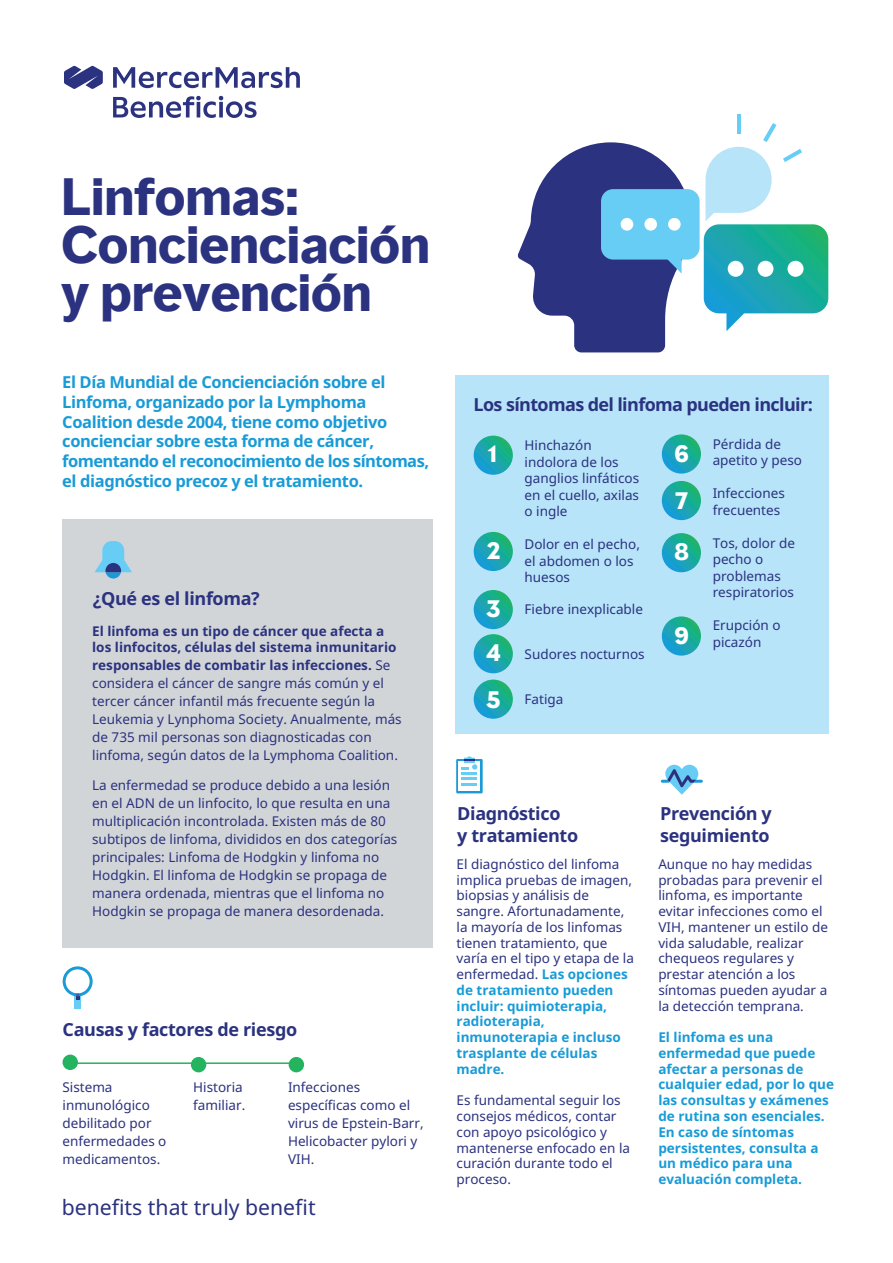
<style>
.page{position:relative;width:893px;height:1263px;background:#fff}
.page>*{position:absolute;margin:0;border:0;box-sizing:border-box;transform-origin:0 0}
.t1{font:700 48px/48px "MMC Display";color:#2b327f}
.t2{font:700 22.2px/43.8px "MMC Display";color:#fff}
.t3{font:21.15px "Noto Sans";color:#2b327f}
.t4{font:700 18px/21.6px "Noto Sans";letter-spacing:-.02em;color:#2b327f}
.t5{font:700 16.5px/19.8px "Noto Sans";letter-spacing:-.025em;color:#189bd7}
.t6{font:13.5px/15.8px "Noto Sans";color:#2b327f}
.t7{font:700 13.5px/15.8px "Noto Sans";color:#189bd7}
.t8{font:700 13.5px/16.5px "Noto Sans";color:#2b327f}
.s1{font-weight:700}
.s2{font-weight:700;color:#189bd7}
</style>
<div class="page">
<div style="left:455px;top:376px;width:374px;height:358px;background:#b7e4f9"></div>
<div style="left:62px;top:519px;width:370px;height:429px;background:#d2d5d8"></div>
<div style="left:63px;top:1054px;width:15px;height:16px;background:#25b35f;border-radius:50%"></div>
<div style="left:191px;top:1057px;width:15px;height:15px;background:#25b35f;border-radius:50%"></div>
<div style="left:289px;top:1057px;width:15px;height:15px;background:#25b35f;border-radius:50%"></div>
<hr style="left:70px;top:1062px;width:229px;height:2px;background:#25b35f">
<svg style="left:474px;top:436px;width:39px;height:39px"></svg>
<svg style="left:662px;top:434px;width:39px;height:40px"></svg>
<svg style="left:662px;top:481px;width:39px;height:39px"></svg>
<svg style="left:662px;top:533px;width:39px;height:39px"></svg>
<svg style="left:662px;top:616px;width:39px;height:40px"></svg>
<svg style="left:474px;top:532px;width:39px;height:39px"></svg>
<svg style="left:474px;top:590px;width:39px;height:39px"></svg>
<svg style="left:474px;top:634px;width:39px;height:39px"></svg>
<svg style="left:474px;top:679px;width:39px;height:40px"></svg>
<svg style="left:95px;top:541px;width:37px;height:38px"></svg>
<div style="left:601px;top:189px;width:99px;height:71px;background:#67cdf5;border-radius:12px"></div>
<svg style="left:517px;top:142px;width:174px;height:210px"></svg>
<div style="left:621px;top:218px;width:12px;height:13px;background:#fff;border-radius:50%"></div>
<div style="left:644px;top:218px;width:13px;height:13px;background:#fff;border-radius:50%"></div>
<div style="left:668px;top:218px;width:13px;height:13px;background:#fff;border-radius:50%"></div>
<hr style="left:737px;top:114px;width:3px;height:20px;background:#67cdf5">
<svg style="left:704px;top:123px;width:124px;height:208px"></svg>
<svg style="left:456px;top:759px;width:27px;height:34px"></svg>
<div style="left:459px;top:762px;width:21px;height:29px;background:#fff"></div>
<hr style="left:461px;top:772px;width:16px;height:3px;background:#67cdf5">
<hr style="left:461px;top:777px;width:16px;height:3px;background:#67cdf5">
<svg style="left:461px;top:783px;width:16px;height:2px"></svg>
<svg style="left:461px;top:756px;width:16px;height:13px"></svg>
<div style="left:75px;top:996px;width:6px;height:12px;background:#67cdf5"></div>
<svg style="left:63px;top:966px;width:30px;height:33px"></svg>
<svg style="left:661px;top:765px;width:42px;height:30px"></svg>
<svg style="left:113px;top:67px;width:187px;height:21px"></svg>
<svg style="left:113px;top:96px;width:144px;height:22px"></svg>
<svg style="left:64px;top:66px;width:39px;height:23px"></svg>
<h1 class="t1" style="left:61px;top:174px;width:370px">Linfomas:<br>Concienciación y prevención</h1>
<p class="t5" style="left:62px;top:372px;width:368px">El Día Mundial de Concienciación sobre el Linfoma, organizado por la Lymphoma Coalition desde 2004, tiene como objetivo concienciar sobre esta forma de cáncer, fomentando el reconocimiento de los síntomas, el diagnóstico precoz y el tratamiento.</p>
<h3 class="t4" style="left:93px;top:588px;width:169px">¿Qué es el linfoma?</h3>
<p class="t8" style="left:92px;top:623px;width:306px">El linfoma es un tipo de cáncer que afecta a los linfocitos, células del sistema inmunitario</p>
<p class="t6" style="left:92px;top:656px;width:311px;line-height:18px"><span class="s1">responsables de combatir las infecciones.</span> Se considera el cáncer de sangre más común y el tercer cáncer infantil más frecuente según la Leukemia y Lynphoma Society. Anualmente, más de 735 mil personas son diagnosticadas con linfoma, según datos de la Lymphoma Coalition.</p>
<p class="t6" style="left:92px;top:776px;width:307px;line-height:18px">La enfermedad se produce debido a una lesión en el ADN de un linfocito, lo que resulta en una multiplicación incontrolada. Existen más de 80 subtipos de linfoma, divididos en dos categorías principales: Linfoma de Hodgkin y linfoma no Hodgkin. El linfoma de Hodgkin se propaga de manera ordenada, mientras que el linfoma no Hodgkin se propaga de manera desordenada.</p>
<h3 class="t4" style="left:63px;top:1019px;width:236px">Causas y factores de riesgo</h3>
<p class="t6" style="left:63px;top:1078px;width:105px;line-height:18px">Sistema inmunológico debilitado por enfermedades o medicamentos.</p>
<p class="t6" style="left:193px;top:1078px;width:54px;line-height:18px">Historia familiar.</p>
<p class="t6" style="left:288px;top:1078px;width:137px;line-height:18px">Infecciones específicas como el virus de Epstein-Barr,<br>Helicobacter pylori y<br>VIH.</p>
<h3 class="t3" style="left:62px;top:1192px;width:255px">benefits that truly benefit</h3>
<h3 class="t4" style="left:474px;top:394px;width:341px">Los síntomas del linfoma pueden incluir:</h3>
<h2 class="t2" style="left:487px;top:432px;width:11px">1</h2>
<h2 class="t2" style="left:674px;top:432px;width:16px">6</h2>
<p class="t6" style="left:713px;top:436px;width:91px;line-height:16.5px">Pérdida de apetito y peso</p>
<p class="t6" style="left:713px;top:485px;width:74px;line-height:16.5px">Infecciones frecuentes</p>
<p class="t6" style="left:713px;top:535px;width:84px;line-height:16.5px">Tos, dolor de pecho o problemas respiratorios</p>
<p class="t6" style="left:713px;top:617px;width:69px;line-height:16.5px">Erupción o picazón</p>
<p class="t6" style="left:525px;top:437px;width:116px;line-height:16.5px">Hinchazón indolora de los ganglios linfáticos en el cuello, axilas o ingle</p>
<p class="t6" style="left:525px;top:536px;width:117px;line-height:16.5px">Dolor en el pecho, el abdomen o los huesos</p>
<p class="t6" style="left:525px;top:601px;width:120px">Fiebre inexplicable</p>
<p class="t6" style="left:525px;top:646px;width:122px">Sudores nocturnos</p>
<p class="t6" style="left:525px;top:691px;width:40px">Fatiga</p>
<h2 class="t2" style="left:675px;top:479px;width:14px">7</h2>
<h2 class="t2" style="left:674px;top:530px;width:17px">8</h2>
<h2 class="t2" style="left:487px;top:529px;width:15px">2</h2>
<h2 class="t2" style="left:486px;top:587px;width:16px">3<br>4</h2>
<h2 class="t2" style="left:486px;top:678px;width:16px">5</h2>
<h2 class="t2" style="left:674px;top:614px;width:16px">9</h2>
<h3 class="t4" style="left:457px;top:803px;width:122px">Diagnóstico<br>y tratamiento</h3>
<p class="t6" style="left:457px;top:856px;width:179px">El diagnóstico del linfoma implica pruebas de imagen, biopsias y análisis de sangre. Afortunadamente, la mayoría de los linfomas tienen tratamiento, que varía en el tipo y etapa de la enfermedad. <span class="s2">Las opciones de tratamiento pueden incluir: quimioterapia, radioterapia, inmunoterapia e incluso trasplante de células madre.</span></p>
<p class="t6" style="left:457px;top:1093px;width:175px">Es fundamental seguir los consejos médicos, contar con apoyo psicológico y mantenerse enfocado en la curación durante todo el proceso.</p>
<h3 class="t4" style="left:660px;top:803px;width:113px">Prevención y seguimiento</h3>
<p class="t6" style="left:658px;top:856px;width:171px">Aunque no hay medidas probadas para prevenir el linfoma, es importante evitar infecciones como el<br>VIH, mantener un estilo de vida saludable, realizar chequeos regulares y prestar atención a los síntomas pueden ayudar a la detección temprana.</p>
<p class="t7" style="left:658px;top:1030px;width:177px">El linfoma es una enfermedad que puede afectar a personas de cualquier edad, por lo que las consultas y exámenes de rutina son esenciales.<br>En caso de síntomas persistentes, consulta a un médico para una evaluación completa.</p>
</div>
